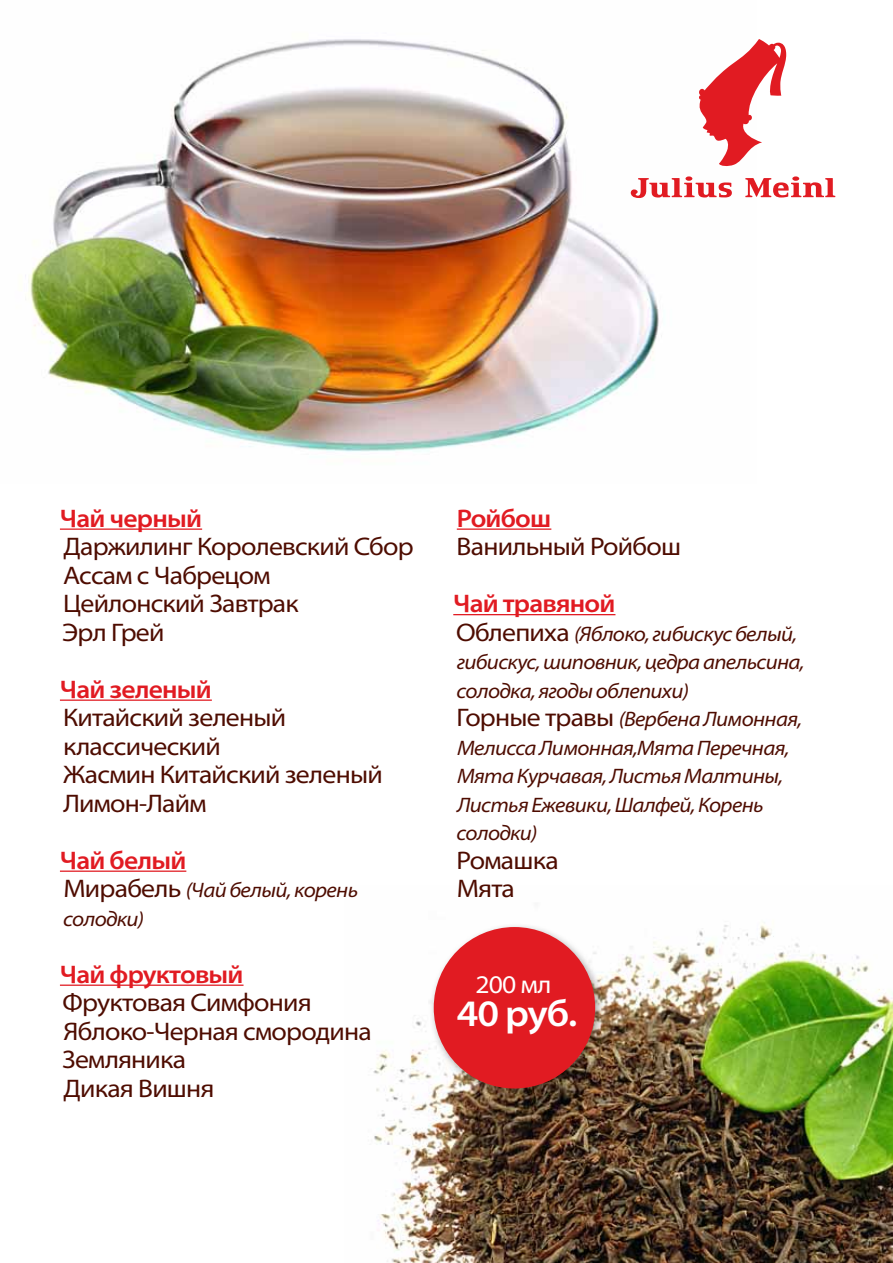
<style>
.page{position:relative;width:893px;height:1263px;background:#fff}
.page>*{position:absolute;margin:0;border:0;box-sizing:border-box;transform-origin:0 0}
.t1{font:600 semi-expanded 37.5px "Myriad Pro";color:#fff}
.t2{font:semi-expanded 25.5px/28.5px "Myriad Pro";letter-spacing:-.03em;color:#4e0c00}
.t3{font:600 semi-expanded 25.5px "Myriad Pro";letter-spacing:-.03em;color:#e11b22}
.t4{font:semi-expanded 25.5px "Myriad Pro";color:#fff}
.t5{font:italic semi-expanded 21px/28.5px "Myriad Pro";letter-spacing:-.03em;color:#4e0c00}
.s1{font-style:normal;font-size:25.5px}
</style>
<div class="page">
<img style="left:373px;top:924px;width:520px;height:339px">
<img style="left:25px;top:39px;width:727px;height:413px">
<hr style="left:60px;top:528px;width:142px;height:2px;background:#e11b22">
<hr style="left:60px;top:699px;width:152px;height:2px;background:#e11b22">
<hr style="left:60px;top:870px;width:126px;height:2px;background:#e11b22">
<hr style="left:60px;top:984px;width:184px;height:2px;background:#e11b22">
<hr style="left:457px;top:528px;width:94px;height:2px;background:#e11b22">
<hr style="left:453px;top:614px;width:162px;height:1px;background:#e11b22">
<div style="left:428px;top:922px;width:178px;height:177px;background:#000;opacity:.35"></div>
<div style="left:434px;top:927px;width:161px;height:161px;background:#e11b22;border-radius:50%"></div>
<svg style="left:698px;top:39px;width:88px;height:128px"></svg>
<svg style="left:745px;top:176px;width:90px;height:21px"></svg>
<svg style="left:631px;top:176px;width:101px;height:22px"></svg>
<p class="t3" style="left:60px;top:504px;width:144px">Чай черный</p>
<p class="t2" style="left:62px;top:533px;width:353px">Даржилинг Королевский Сбор<br>Ассам с Чабрецом<br>Цейлонский Завтрак<br>Эрл Грей</p>
<p class="t3" style="left:60px;top:675px;width:153px">Чай зеленый</p>
<p class="t2" style="left:63px;top:704px;width:321px">Китайский зеленый классический<br>Жасмин Китайский зеленый<br>Лимон-Лайм</p>
<p class="t3" style="left:60px;top:846px;width:128px">Чай белый</p>
<p class="t5" style="left:63px;top:876px;width:296px"><span class="s1">Мирабель</span> (Чай белый, корень солодки)</p>
<p class="t3" style="left:60px;top:960px;width:185px">Чай фруктовый</p>
<p class="t2" style="left:62px;top:989px;width:311px">Фруктовая Симфония<br>Яблоко-Черная смородина<br>Земляника<br>Дикая Вишня</p>
<p class="t3" style="left:457px;top:504px;width:96px">Ройбош</p>
<p class="t2" style="left:457px;top:533px;width:226px">Ванильный Ройбош</p>
<p class="t3" style="left:453px;top:589px;width:164px">Чай травяной</p>
<p class="t5" style="left:456px;top:620px;width:350px"><span class="s1">Облепиха</span> (Яблоко, гибискус белый, гибискус, шиповник, цедра апельсина, солодка, ягоды облепихи)<br><span class="s1">Горные травы</span> (Вербена Лимонная,<br>Мелисса Лимонная,Мята Перечная,<br>Мята Курчавая, Листья Малтины,<br>Листья Ежевики, Шалфей, Корень солодки)</p>
<p class="t2" style="left:457px;top:846px;width:104px">Ромашка<br>Мята</p>
<p class="t4" style="left:475px;top:970px;width:78px">200 мл</p>
<h1 class="t1" style="left:457px;top:992px;width:119px">40 руб.</h1>
</div>
